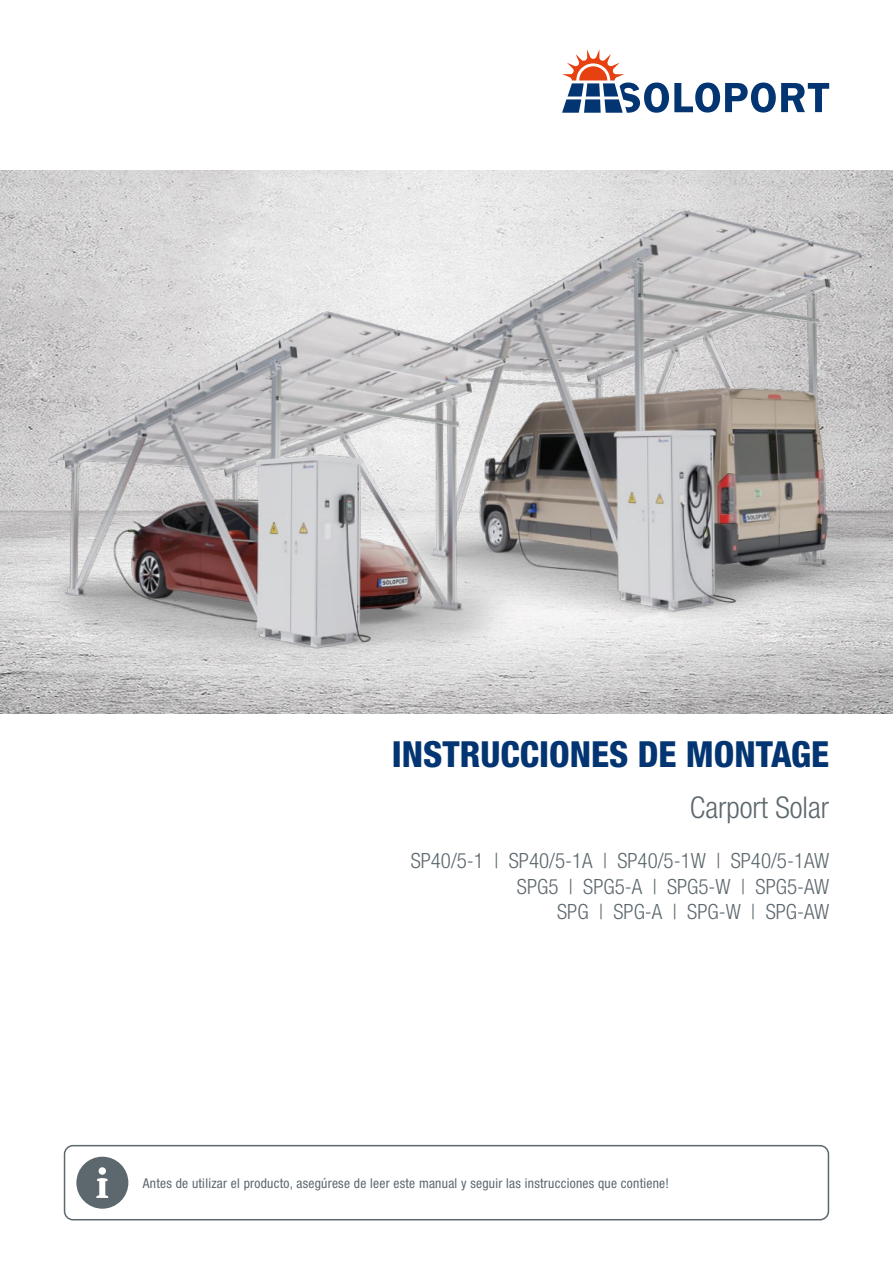
<style>
.page{position:relative;width:893px;height:1263px;background:#fff}
.page>*{position:absolute;margin:0;border:0;box-sizing:border-box;transform-origin:0 0}
.t1{font:800 condensed 36px "Helvetica Neue LT Pro";color:#033572}
.t2{font:300 condensed 30px "Helvetica Neue LT Pro";color:#5d686e}
.t3{font:300 condensed 21px/25.2px "Helvetica Neue LT Pro";color:#5d686e;text-align:right}
.t4{font:condensed 13.5px "Helvetica Neue LT Pro";letter-spacing:.02em;color:#5d686e}
</style>
<div class="page">
<img style="left:0;top:170px;width:893px;height:543px">
<svg style="left:562px;top:49px;width:267px;height:64px"></svg>
<div style="left:64px;top:1145px;width:765px;height:75px;border:2px solid #5d686e;border-radius:9px"></div>
<svg style="left:76px;top:1157px;width:52px;height:52px"></svg>
<img style="left:336px;top:205px;width:557px;height:422px">
<img style="left:8px;top:304px;width:536px;height:370px">
<h1 class="t1" style="left:392px;top:732px;width:439px">INSTRUCCIONES DE MONTAGE</h1>
<h2 class="t2" style="left:690px;top:790px;width:141px">Carport Solar</h2>
<p class="t3" style="left:411px;top:848px;width:420px">SP40/5-1 | SP40/5-1A | SP40/5-1W | SP40/5-1AW<br>SPG5 | SPG5-A | SPG5-W | SPG5-AW<br>SPG | SPG-A | SPG-W | SPG-AW</p>
<p class="t4" style="left:143px;top:1175px;width:528px">Antes de utilizar el producto, asegúrese de leer este manual y seguir las instrucciones que contiene!</p>
</div>
